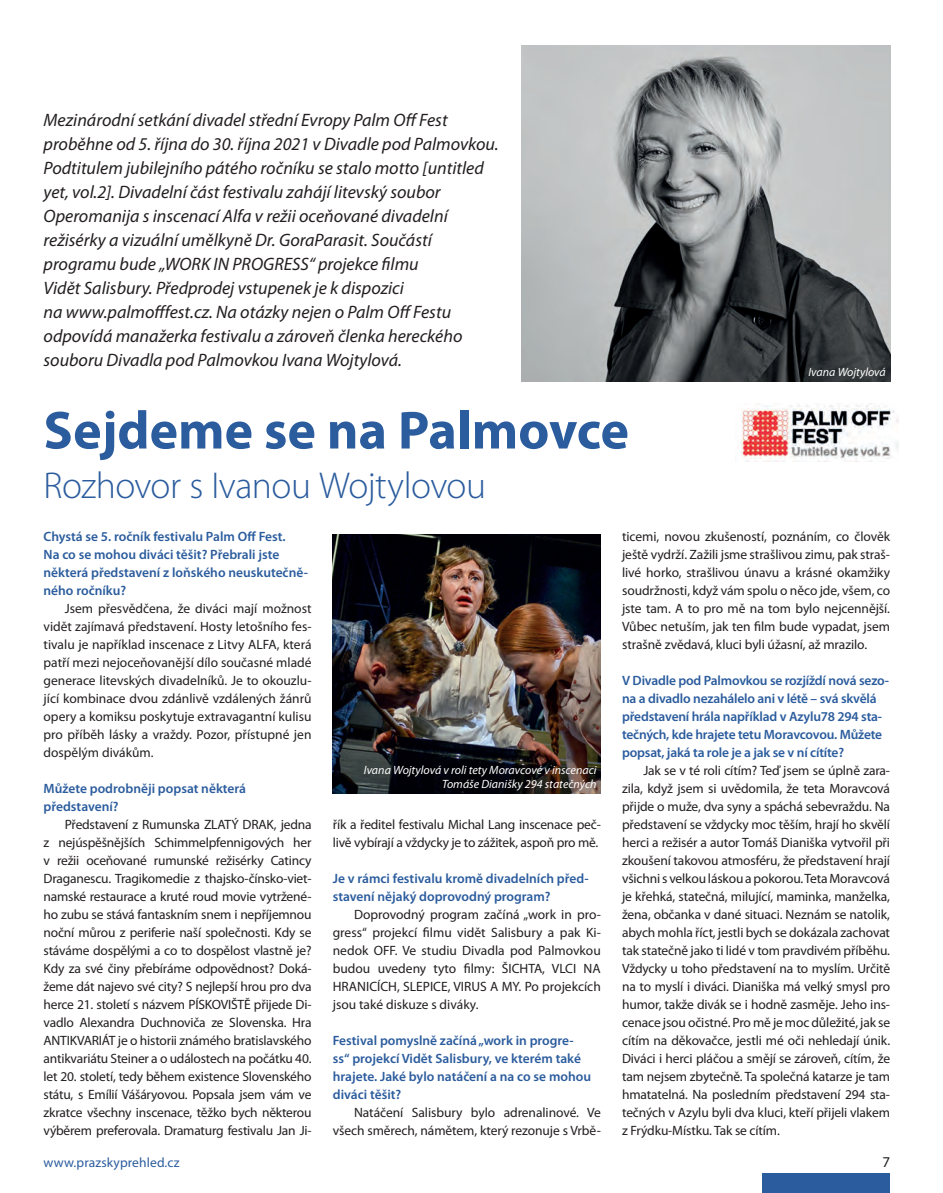
<style>
.page{position:relative;width:943px;height:1193px;background:#fff}
.page>*{position:absolute;margin:0;border:0;box-sizing:border-box;transform-origin:0 0}
._3-titulek_40{font:700 54px "Myriad Pro";color:#2b5c9d}
._3-titulek{font:300 37.5px "Myriad Pro";letter-spacing:-.015em;color:#2b5c9d}
._4-perex{font:italic 18px/24px "Myriad Pro";color:#231f20}
.t1{font:15px "Myriad Pro";color:#231f20}
._7-text{font:13.5px/18px "Myriad Pro";letter-spacing:-.005em;color:#231f20;text-align:justify}
.otazka{font:600 13.5px/18px "Myriad Pro";letter-spacing:-.005em;color:#2b5c9d}
.t2{font:13.5px "Myriad Pro";letter-spacing:.01em;color:#2b5c9d}
._2-popisek{font:italic 12px/14.4px "Myriad Pro";color:#fff;text-align:right}
</style>
<div class="page">
<img style="left:333px;top:534px;width:268px;height:259px">
<img style="left:521px;top:46px;width:369px;height:336px">
<img style="left:740px;top:403px;width:159px;height:58px">
<div style="left:762px;top:1173px;width:128px;height:19px;background:#2b5c9d"></div>
<p class="_4-perex" style="left:44px;top:107px;width:456px">Mezinárodní setkání divadel střední Evropy Palm Off Fest proběhne od 5. října do 30. října 2021 v Divadle pod Palmovkou.<br>Podtitulem jubilejního pátého ročníku se stalo motto [untitled yet, vol.2]. Divadelní část festivalu zahájí litevský soubor Operomanija s inscenací Alfa v režii oceňované divadelní režisérky a vizuální umělkyně Dr. GoraParasit. Součástí programu bude „WORK IN PROGRESS“ projekce filmu<br>Vidět Salisbury. Předprodej vstupenek je k dispozici<br>na www.palmofffest.cz. Na otázky nejen o Palm Off Festu odpovídá manažerka festivalu a zároveň členka hereckého souboru Divadla pod Palmovkou Ivana Wojtylová.</p>
<p class="_3-titulek_40" style="left:44px;top:395px;width:587px">Sejdeme se na Palmovce</p>
<p class="_3-titulek" style="left:44px;top:462px;width:444px">Rozhovor s Ivanou Wojtylovou</p>
<p class="_2-popisek" style="left:808px;top:364px;width:79px">Ivana Wojtylová</p>
<p class="otazka" style="left:44px;top:527px;width:266px">Chystá se 5. ročník festivalu Palm Off Fest.<br>Na co se mohou diváci těšit? Přebrali jste některá představení z loňského neuskutečně&shy;ného ročníku?</p>
<p class="_7-text" style="left:44px;top:599px;width:269px;text-indent:21px">Jsem přesvědčena, že diváci mají možnost vidět zajímavá představení. Hosty letošního fes&shy;tivalu je například inscenace z Litvy ALFA, která patří mezi nejoceňovanější dílo současné mladé generace litevských divadelníků. Je to okouzlu&shy;jící kombinace dvou zdánlivě vzdálených žánrů opery a komiksu poskytuje extravagantní kulisu pro příběh lásky a vraždy. Pozor, přístupné jen dospělým divákům.</p>
<p class="otazka" style="left:44px;top:779px;width:204px">Můžete podrobněji popsat některá představení?</p>
<p class="_7-text" style="left:44px;top:815px;width:269px;text-indent:21px">Představení z Rumunska ZLATÝ DRAK, jedna z nejúspěšnějších Schimmelpfennigových her v režii oceňované rumunské režisérky Catincy Draganescu. Tragikomedie z thajsko-čínsko-viet&shy;namské restaurace a kruté roud movie vytržené&shy;ho zubu se stává fantaskním snem i nepříjemnou noční můrou z periferie naší společnosti. Kdy se stáváme dospělými a co to dospělost vlastně je?<br>Kdy za své činy přebíráme odpovědnost? Doká&shy;žeme dát najevo své city? S nejlepší hrou pro dva herce 21. století s názvem PÍSKOVIŠTĚ přijede Di&shy;vadlo Alexandra Duchnoviča ze Slovenska. Hra ANTIKVARIÁT je o historii známého bratislavského antikvariátu Steiner a o událostech na počátku 40. let 20. století, tedy během existence Slovenského státu, s Emílií Vášáryovou. Popsala jsem vám ve zkratce všechny inscenace, těžko bych některou výběrem preferovala. Dramaturg festivalu Jan Ji-</p>
<p class="_7-text" style="left:333px;top:815px;width:269px">řík a ředitel festivalu Michal Lang inscenace peč&shy;livě vybírají a vždycky je to zážitek, aspoň pro mě.</p>
<p class="_2-popisek" style="left:364px;top:762px;width:234px">Ivana Wojtylová v roli tety Moravcové v inscenaci<br>Tomáše Dianišky 294 statečných</p>
<p class="otazka" style="left:333px;top:869px;width:257px">Je v rámci festivalu kromě divadelních před&shy;stavení nějaký doprovodný program?</p>
<p class="_7-text" style="left:333px;top:905px;width:269px;text-indent:21px">Doprovodný program začíná „work in pro&shy;gress“ projekcí filmu vidět Salisbury a pak Ki&shy;nedok OFF. Ve studiu Divadla pod Palmovkou budou uvedeny tyto filmy: ŠICHTA, VLCI NA HRANICÍCH, SLEPICE, VIRUS A MY. Po projekcích jsou také diskuze s diváky.</p>
<p class="otazka" style="left:333px;top:1030px;width:260px">Festival pomyslně začíná „work in progre&shy;ss“ projekcí Vidět Salisbury, ve kterém také hrajete. Jaké bylo natáčení a na co se mohou diváci těšit?</p>
<p class="_7-text" style="left:333px;top:1102px;width:269px;text-align:right">Natáčení Salisbury bylo adrenalinové. Ve všech směrech, námětem, který rezonuje s Vrbě-</p>
<p class="_7-text" style="left:622px;top:527px;width:269px">ticemi, novou zkušeností, poznáním, co člověk ještě vydrží. Zažili jsme strašlivou zimu, pak straš&shy;livé horko, strašlivou únavu a krásné okamžiky soudržnosti, když vám spolu o něco jde, všem, co jste tam. A to pro mě na tom bylo nejcennější.<br>Vůbec netuším, jak ten film bude vypadat, jsem strašně zvědavá, kluci byli úžasní, až mrazilo.</p>
<p class="otazka" style="left:622px;top:671px;width:268px">V Divadle pod Palmovkou se rozjíždí nová sezo&shy;na a divadlo nezahálelo ani v létě – svá skvělá představení hrála například v Azylu78 294 sta&shy;tečných, kde hrajete tetu Moravcovou. Můžete popsat, jaká ta role je a jak se v ní cítíte?</p>
<p class="_7-text" style="left:622px;top:761px;width:269px;text-indent:21px">Jak se v té roli cítím? Teď jsem se úplně zara&shy;zila, když jsem si uvědomila, že teta Moravcová přijde o muže, dva syny a spáchá sebevraždu. Na představení se vždycky moc těším, hrají ho skvělí herci a režisér a autor Tomáš Dianiška vytvořil při zkoušení takovou atmosféru, že představení hrají všichni s velkou láskou a pokorou. Teta Moravcová je křehká, statečná, milující, maminka, manželka, žena, občanka v dané situaci. Neznám se natolik, abych mohla říct, jestli bych se dokázala zachovat tak statečně jako ti lidé v tom pravdivém příběhu.<br>Vždycky u toho představení na to myslím. Určitě na to myslí i diváci. Dianiška má velký smysl pro humor, takže divák se i hodně zasměje. Jeho ins&shy;cenace jsou očistné. Pro mě je moc důležité, jak se cítím na děkovačce, jestli mé oči nehledají únik.<br>Diváci i herci pláčou a smějí se zároveň, cítím, že tam nejsem zbytečně. Ta společná katarze je tam hmatatelná. Na posledním představení 294 sta&shy;tečných v Azylu byli dva kluci, kteří přijeli vlakem z Frýdku-Místku. Tak se cítím.</p>
<p class="t2" style="left:44px;top:1154px;width:137px">www.prazskyprehled.cz</p>
<p class="t1" style="left:882px;top:1153px;width:9px">7</p>
</div>
